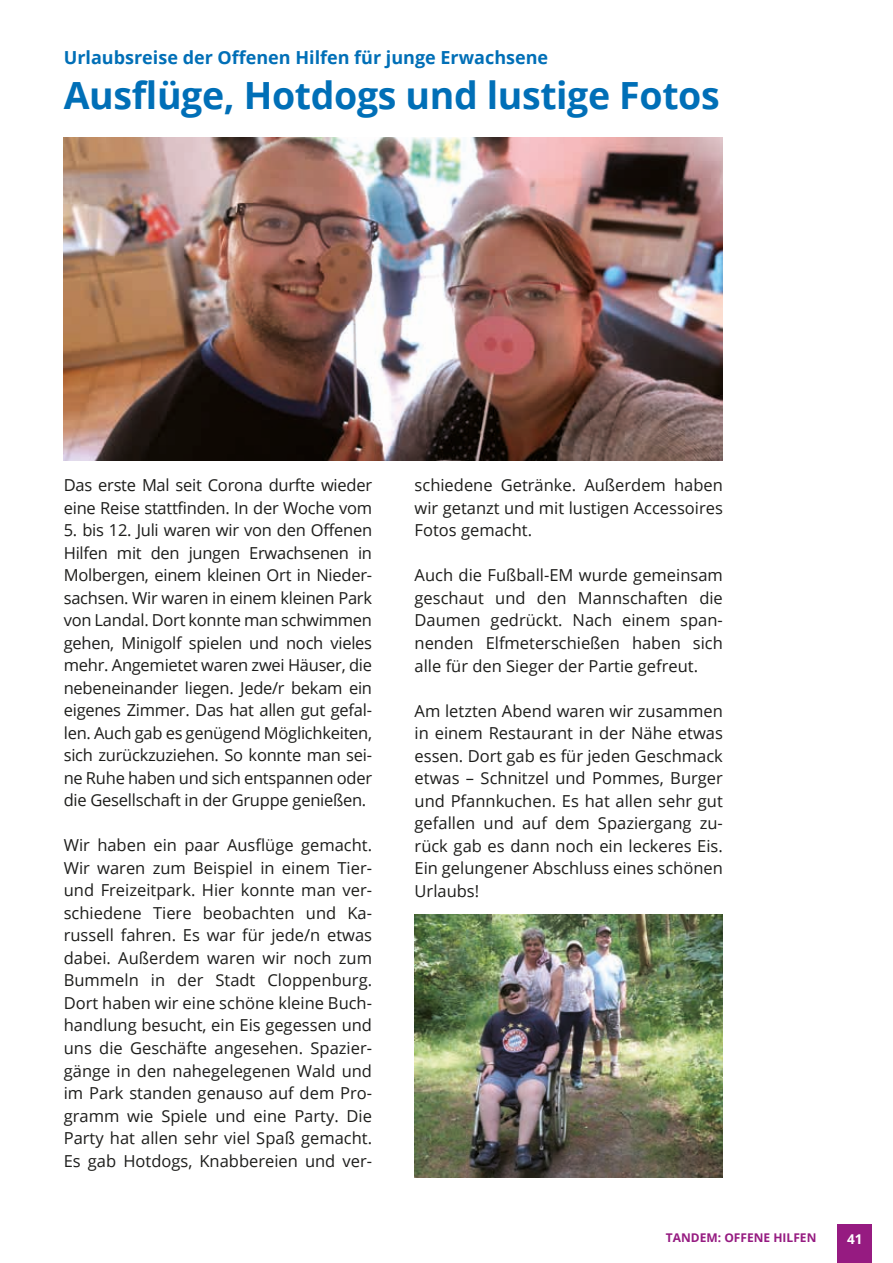
<style>
.page{position:relative;width:893px;height:1263px;background:#fff}
.page>*{position:absolute;margin:0;border:0;box-sizing:border-box;transform-origin:0 0}
.t1{font:700 37.5px "Open Sans";letter-spacing:-.01em;color:#006fb7}
.t2{font:700 18px "Open Sans";color:#006fb7}
.t3{font:16.5px/22.5px "Open Sans";color:#1d1d1b;text-align:justify}
.t4{font:700 13.5px "Open Sans";color:#fff}
.t5{font:700 12px "Open Sans";color:#961b81}
</style>
<div class="page">
<div style="left:838px;top:1225px;width:34px;height:38px;background:#961b81"></div>
<img style="left:64px;top:137px;width:659px;height:323px">
<img style="left:415px;top:914px;width:308px;height:264px">
<p class="t2" style="left:64px;top:44px;width:486px">Urlaubsreise der Offenen Hilfen für junge Erwachsene</p>
<h1 class="t1" style="left:64px;top:69px;width:657px">Ausflüge, Hotdogs und lustige Fotos</h1>
<p class="t3" style="left:64px;top:474px;width:310px">Das erste Mal seit Corona durfte wieder eine Reise stattfinden. In der Woche vom</p>
<p class="t3" style="left:64px;top:519px;width:310px">5. bis 12. Juli waren wir von den Offenen Hilfen mit den jungen Erwachsenen in Molbergen, einem kleinen Ort in Nieder&shy;sachsen. Wir waren in einem kleinen Park von Landal. Dort konnte man schwimmen gehen, Minigolf spielen und noch vieles mehr. Angemietet waren zwei Häuser, die nebeneinander liegen. Jede/r bekam ein eigenes Zimmer. Das hat allen gut gefal&shy;len. Auch gab es genügend Möglichkeiten, sich zurückzuziehen. So konnte man sei&shy;ne Ruhe haben und sich entspannen oder die Gesellschaft in der Gruppe genießen.</p>
<p class="t3" style="left:64px;top:834px;width:310px">Wir haben ein paar Ausflüge gemacht.<br>Wir waren zum Beispiel in einem Tier&shy;und Freizeitpark. Hier konnte man ver&shy;schiedene Tiere beobachten und Ka&shy;russell fahren. Es war für jede/n etwas dabei. Außerdem waren wir noch zum Bummeln in der Stadt Cloppenburg.<br>Dort haben wir eine schöne kleine Buch&shy;handlung besucht, ein Eis gegessen und uns die Geschäfte angesehen. Spazier&shy;gänge in den nahegelegenen Wald und im Park standen genauso auf dem Pro&shy;gramm wie Spiele und eine Party. Die Party hat allen sehr viel Spaß gemacht.<br>Es gab Hotdogs, Knabbereien und ver-</p>
<p class="t3" style="left:415px;top:474px;width:310px">schiedene Getränke. Außerdem haben wir getanzt und mit lustigen Accessoires Fotos gemacht.</p>
<p class="t3" style="left:415px;top:564px;width:310px">Auch die Fußball-EM wurde gemeinsam geschaut und den Mannschaften die Daumen gedrückt. Nach einem span&shy;nenden Elfmeterschießen haben sich alle für den Sieger der Partie gefreut.</p>
<p class="t3" style="left:415px;top:699px;width:310px">Am letzten Abend waren wir zusammen in einem Restaurant in der Nähe etwas essen. Dort gab es für jeden Geschmack etwas – Schnitzel und Pommes, Burger und Pfannkuchen. Es hat allen sehr gut gefallen und auf dem Spaziergang zu&shy;rück gab es dann noch ein leckeres Eis.<br>Ein gelungener Abschluss eines schönen Urlaubs!</p>
<p class="t5" style="left:666px;top:1229px;width:152px">TANDEM: OFFENE HILFEN</p>
<p class="t4" style="left:847px;top:1229px;width:17px">41</p>
</div>
